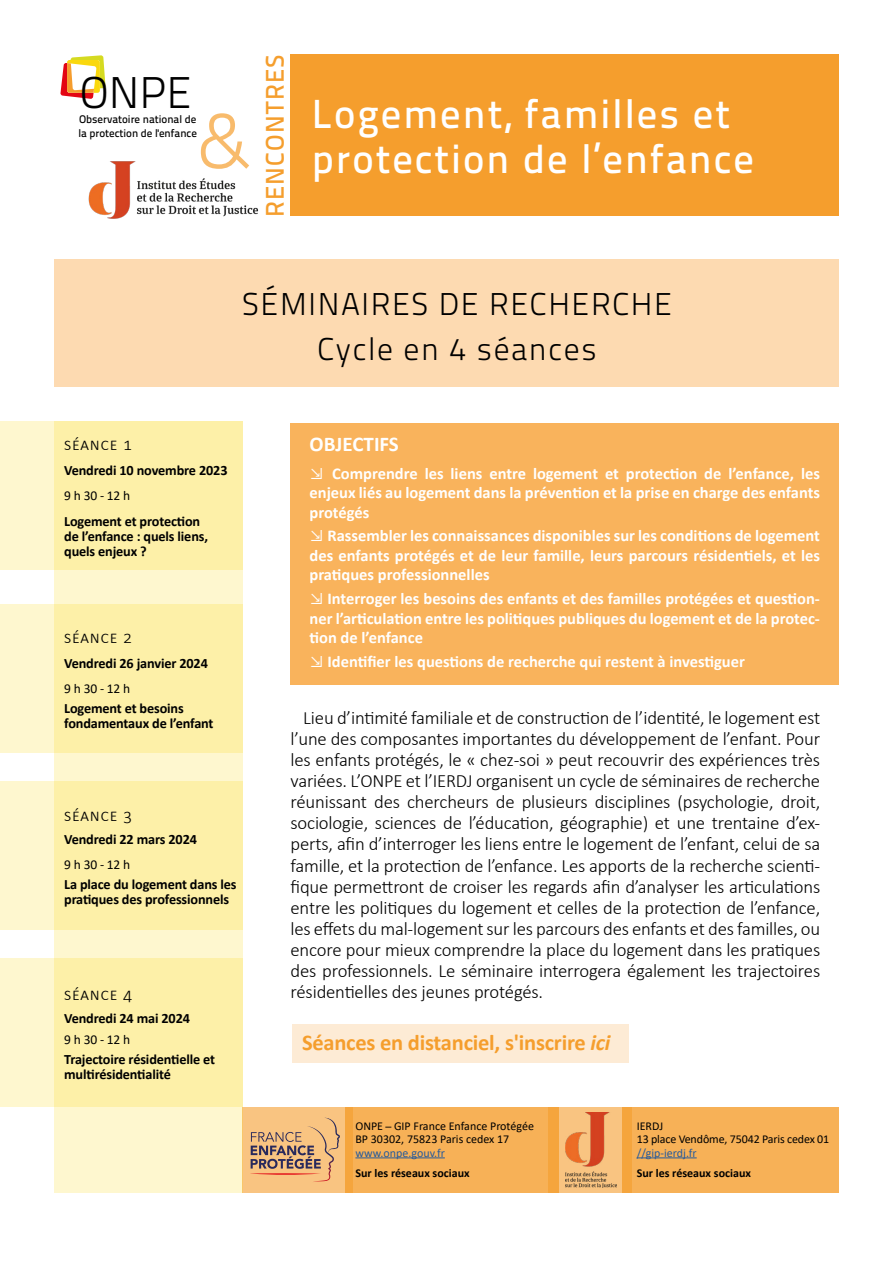
<style>
.page{position:relative;width:893px;height:1263px;background:#fff}
.page>*{position:absolute;margin:0;border:0;box-sizing:border-box;transform-origin:0 0}
.t1{font:78px "Titillium Text 14 L 250 wt";color:#f59e2d}
.t2{font:44.4px "Titillium Text 14 L 250 wt";color:#000}
.t3{font:40.5px/45px "Titillium Text 14 L 600 wt";letter-spacing:.05em;color:#fff}
.t4{font:31.5px/45px "Titillium Text 14 L 250 wt";letter-spacing:.05em;color:#000;text-align:center}
.t5{font:25.5px "Titillium Text 14 L 600 wt";letter-spacing:.05em;color:#f59e2d}
.t6{font:700 22.5px "Calibri";letter-spacing:-.01em;color:#f59e2d}
.t7{font:700 21px "Calibri";color:#fff}
.t8{font:300 18.75px/21px "Calibri";letter-spacing:-.01em;color:#000;text-align:justify}
.t9{font:300 18px "Calibri";letter-spacing:.04em;color:#000}
.t10{font:700 16.5px/19.5px "Calibri";color:#fff;text-align:justify}
.t11{font:700 14.25px/15px "Calibri";letter-spacing:-.01em;color:#000}
.t12{font:13.5px "Calibri";letter-spacing:-.01em;color:#000}
.t13{font:12px/13.5px "Calibri";color:#000}
.t14{font:700 12px "Calibri";color:#000}
.t15{font:12px "Calibri";color:#275b9b}
.t16{font:11.1px/13.2px "Titillium Text 14 L 600 wt";color:#000}
.s1{font-style:italic}
</style>
<div class="page">
<svg style="left:60px;top:55px;width:46px;height:44px"></svg>
<div style="left:243px;top:1107px;width:110px;height:85px;background:#f9c481"></div>
<div style="left:54px;top:421px;width:189px;height:771px;background:#fef7cf"></div>
<svg style="left:0;top:781px;width:243px;height:149px;fill:#fdf0a8"></svg>
<div style="left:293px;top:1024px;width:336px;height:38px;background:#fdebd5"></div>
<div style="left:54px;top:259px;width:785px;height:128px;background:#fddab1"></div>
<svg style="left:0;top:421px;width:243px;height:149px;fill:#fdf0a8"></svg>
<div style="left:291px;top:54px;width:548px;height:162px;background:#f59e2d"></div>
<div style="left:623px;top:1107px;width:216px;height:85px;background:#f7b157"></div>
<div style="left:291px;top:423px;width:548px;height:262px;background:#f9b35c"></div>
<div style="left:345px;top:1107px;width:214px;height:85px;background:#f7b157"></div>
<svg style="left:0;top:604px;width:243px;height:149px;fill:#fdf0a8"></svg>
<svg style="left:0;top:958px;width:243px;height:149px;fill:#fdf0a8"></svg>
<svg style="left:549px;top:1107px;width:83px;height:85px;fill:#f5a53d"></svg>
<img style="left:88px;top:161px;width:171px;height:58px">
<hr style="left:355px;top:1157px;width:90px;height:1px;background:#275b9b">
<svg style="left:250px;top:1118px;width:90px;height:64px"></svg>
<hr style="left:637px;top:1157px;width:60px;height:1px;background:#275b9b">
<img style="left:565px;top:1113px;width:52px;height:74px">
<h2 class="t2" style="left:80px;top:66px;width:113px">ONPE</h2>
<h1 class="t1" style="left:197px;top:94px;width:56px">&amp;</h1>
<p class="t16" style="left:78px;top:113px;width:120px">Observatoire national de la protection de l'enfance</p>
<h3 class="t5" style="left:259px;top:217px;width:165px;rotate:-90deg">RENCONTRES</h3>
<h3 class="t3" style="left:312px;top:91px;width:444px">Logement, familles et protection de l’enfance</h3>
<h3 class="t4" style="left:242px;top:281px;width:431px">SÉMINAIRES DE RECHERCHE<br>Cycle en 4 séances</h3>
<p class="t9" style="left:64px;top:433px;width:70px">séance 1</p>
<p class="t11" style="left:64px;top:463px;width:165px">Vendredi 10 novembre 2023</p>
<p class="t12" style="left:64px;top:486px;width:68px">9 h 30 - 12 h</p>
<p class="t11" style="left:64px;top:513px;width:145px">Logement et protection de l’enfance : quels liens, quels enjeux ?</p>
<p class="t9" style="left:64px;top:626px;width:70px">séance 2</p>
<p class="t11" style="left:64px;top:656px;width:145px">Vendredi 26 janvier 2024</p>
<p class="t12" style="left:64px;top:679px;width:68px">9 h 30 - 12 h</p>
<p class="t11" style="left:64px;top:700px;width:151px">Logement et besoins fondamentaux de l’enfant</p>
<p class="t9" style="left:64px;top:803px;width:70px">séance 3</p>
<p class="t11" style="left:64px;top:832px;width:134px">Vendredi 22 mars 2024</p>
<p class="t12" style="left:64px;top:855px;width:68px">9 h 30 - 12 h</p>
<p class="t11" style="left:64px;top:876px;width:174px">La place du logement dans les pratiques des professionnels</p>
<p class="t9" style="left:64px;top:983px;width:70px">séance 4</p>
<p class="t11" style="left:64px;top:1011px;width:127px">Vendredi 24 mai 2024</p>
<p class="t12" style="left:64px;top:1030px;width:68px">9h30-12h</p>
<p class="t11" style="left:64px;top:1051px;width:152px">Trajectoire résidentielle et multirésidentialité</p>
<p class="t7" style="left:310px;top:429px;width:91px">OBJECTIFS</p>
<p class="t10" style="left:310px;top:463px;width:512px">⇲ Comprendre les liens entre logement et protection de l’enfance, les enjeux liés au logement dans la prévention et la prise en charge des enfants protégés</p>
<p class="t10" style="left:310px;top:526px;width:512px">⇲ Rassembler les connaissances disponibles sur les conditions de logement des enfants protégés et de leur famille, leurs parcours résidentiels, et les pratiques professionnelles</p>
<p class="t10" style="left:310px;top:589px;width:512px">⇲ Interroger les besoins des enfants et des familles protégées et question&shy;ner l’articulation entre les politiques publiques du logement et de la protec&shy;tion de l’enfance</p>
<p class="t10" style="left:310px;top:651px;width:437px">⇲ Identifier les questions de recherche qui restent à investiguer</p>
<p class="t8" style="left:291px;top:707px;width:531px;text-indent:13px">Lieu d’intimité familiale et de construction de l’identité, le logement est l’une des composantes importantes du développement de l’enfant. Pour les enfants protégés, le « chez-soi » peut recouvrir des expériences très variées. L’ONPE et l’IERDJ organisent un cycle de séminaires de recherche réunissant des chercheurs de plusieurs disciplines (psychologie, droit, sociologie, sciences de l’éducation, géographie) et une trentaine d’ex&shy;perts, afin d’interroger les liens entre le logement de l’enfant, celui de sa famille, et la protection de l’enfance. Les apports de la recherche scienti&shy;fique permettront de croiser les regards afin d’analyser les articulations entre les politiques du logement et celles de la protection de l’enfance, les effets du mal-logement sur les parcours des enfants et des familles, ou encore pour mieux comprendre la place du logement dans les pratiques des professionnels. Le séminaire interrogera également les trajectoires résidentielles des jeunes protégés.</p>
<p class="t6" style="left:302px;top:1027px;width:310px">Séances en distanciel, s'inscrire <span class="s1">ici</span></p>
<p class="t13" style="left:355px;top:1118px;width:180px">ONPE ̶GIP France Enfance Protégée<br>BP 30302, 75823 Paris cedex 17</p>
<p class="t15" style="left:355px;top:1144px;width:91px">www.onpe.gouv.fr</p>
<p class="t13" style="left:637px;top:1118px;width:194px">IERDJ<br>13 place Vendôme, 75042 Paris cedex 01</p>
<p class="t15" style="left:637px;top:1144px;width:62px">//gip-ierdj.fr</p>
<p class="t14" style="left:355px;top:1164px;width:116px">Sur les réseaux sociaux</p>
<p class="t14" style="left:637px;top:1164px;width:116px">Sur les réseaux sociaux</p>
</div>
